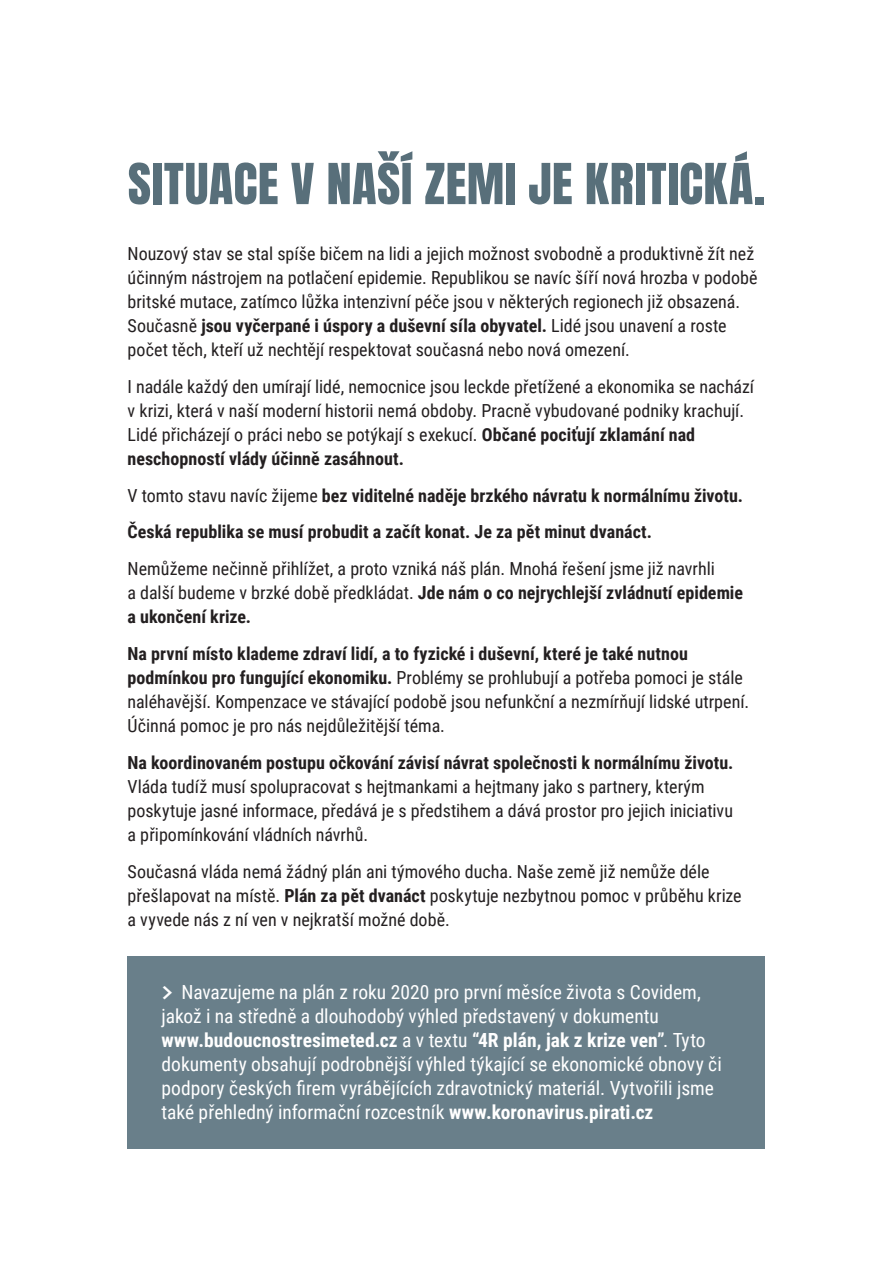
<style>
.page{position:relative;width:893px;height:1263px;background:#fff}
.page>*{position:absolute;margin:0;border:0;box-sizing:border-box;transform-origin:0 0}
.t1{font:48px "Anton";letter-spacing:.01em;color:#586f7a;scale:1.05 1}
.t2{font:19.5px/24px "Roboto Condensed";color:#fff}
.t3{font:18px/24px "Roboto Condensed";color:#231f20}
.t4{font:700 18px "Roboto Condensed";color:#231f20}
.s1{font-weight:700}
.s2{font-weight:400}
.s3{font-family:"Anonymous Pro";font-weight:700;font-size:27px}
</style>
<div class="page">
<div style="left:128px;top:956px;width:637px;height:192px;background:#697f8a"></div>
<p class="t1" style="left:128px;top:159px;width:609px">SITUACE V NAŠÍ ZEMI JE KRITICKÁ.</p>
<p class="t3" style="left:128px;top:241px;width:631px">Nouzový stav se stal spíše bičem na lidi a jejich možnost svobodně a produktivně žít než účinným nástrojem na potlačení epidemie. Republikou se navíc šíří nová hrozba v podobě britské mutace, zatímco lůžka intenzivní péče jsou v některých regionech již obsazená.<br>Současně <span class="s1">jsou vyčerpané i úspory a duševní síla obyvatel.</span> Lidé jsou unavení a roste počet těch, kteří už nechtějí respektovat současná nebo nová omezení.</p>
<p class="t3" style="left:128px;top:374px;width:628px">I nadále každý den umírají lidé, nemocnice jsou leckde přetížené a ekonomika se nachází v krizi, která v naší moderní historii nemá obdoby. Pracně vybudované podniky krachují.<br>Lidé přicházejí o práci nebo se potýkají s exekucí. <span class="s1">Občané pociťují zklamání nad neschopností vlády účinně zasáhnout.</span></p>
<p class="t4" style="left:128px;top:483px;width:617px"><span class="s2">V tomto stavu navíc žijeme</span> bez viditelné naděje brzkého návratu k normálnímu životu.</p>
<p class="t4" style="left:128px;top:519px;width:526px">Česká republika se musí probudit a začít konat. Je za pět minut dvanáct.</p>
<p class="t3" style="left:128px;top:556px;width:617px">Nemůžeme nečinně přihlížet, a proto vzniká náš plán. Mnohá řešení jsme již navrhli<br>a další budeme v brzké době předkládat. <span class="s1">Jde nám o co nejrychlejší zvládnutí epidemie a ukončení krize.</span></p>
<p class="t3" style="left:128px;top:641px;width:623px"><span class="s1">Na první místo klademe zdraví lidí, a to fyzické i duševní, které je také nutnou podmínkou pro fungující ekonomiku.</span> Problémy se prohlubují a potřeba pomoci je stále naléhavější. Kompenzace ve stávající podobě jsou nefunkční a nezmírňují lidské utrpení.<br>Účinná pomoc je pro nás nejdůležitější téma.</p>
<p class="t3" style="left:128px;top:750px;width:607px"><span class="s1">Na koordinovaném postupu očkování závisí návrat společnosti k normálnímu životu.<br></span>Vláda tudíž musí spolupracovat s hejtmankami a hejtmany jako s partnery, kterým poskytuje jasné informace, předává je s předstihem a dává prostor pro jejich iniciativu a připomínkování vládních návrhů.</p>
<p class="t3" style="left:128px;top:858px;width:616px">Současná vláda nemá žádný plán ani týmového ducha. Naše země již nemůže déle přešlapovat na místě. <span class="s1">Plán za pět dvanáct</span> poskytuje nezbytnou pomoc v průběhu krize a vyvede nás z ní ven v nejkratší možné době.</p>
<p class="t2" style="left:162px;top:979px;width:562px"><span class="s3">&gt;</span> Navazujeme na plán z roku 2020 pro první měsíce života s Covidem, jakož i na středně a dlouhodobý výhled představený v dokumentu <span class="s1">www.budoucnostresimeted.cz</span> a v textu <span class="s1">“4R plán, jak z krize ven”</span>. Tyto dokumenty obsahují podrobnější výhled týkající se ekonomické obnovy či podpory českých firem vyrábějících zdravotnický materiál. Vytvořili jsme také přehledný informační rozcestník <span class="s1">www.koronavirus.pirati.cz</span></p>
</div>
